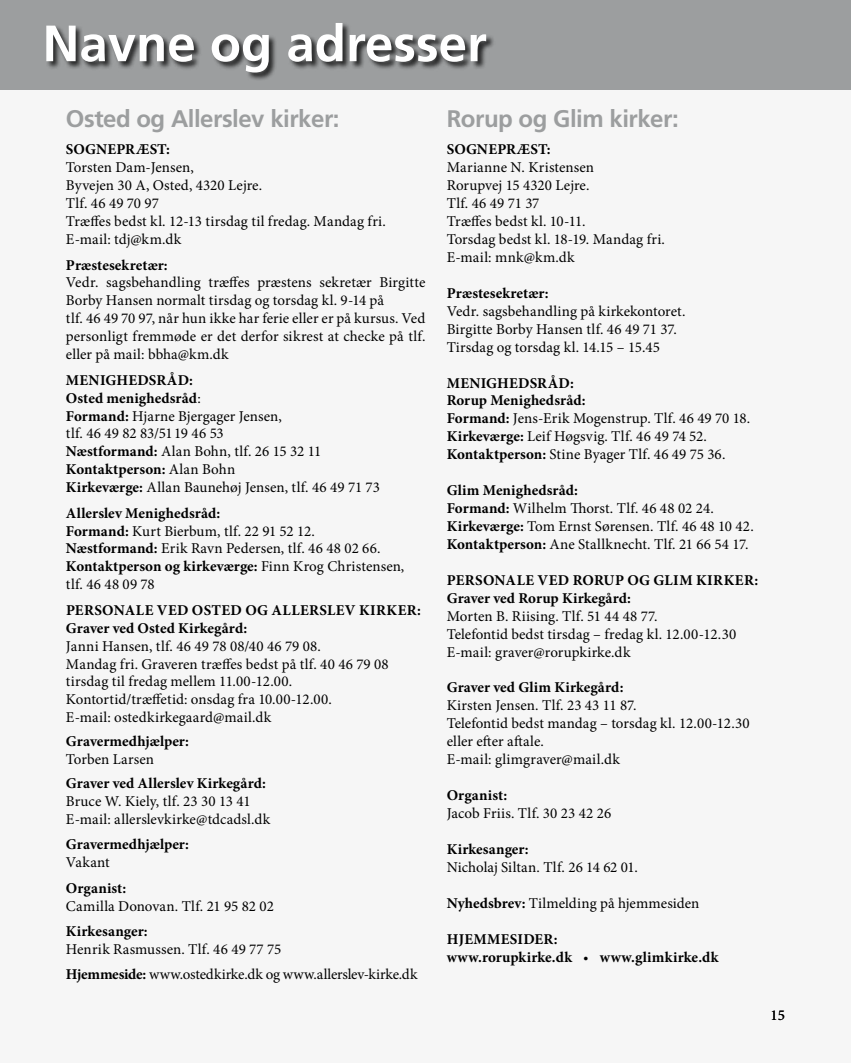
<style>
.page{position:relative;width:851px;height:1063px;background:#fff}
.page>*{position:absolute;margin:0;border:0;box-sizing:border-box;transform-origin:0 0}
.t1{font:700 51px "Frutiger LT Std";color:#fff}
.t2{font:700 24px "Frutiger LT Std";letter-spacing:-.02em;color:#9c9e9f}
.t3{font:15px/17.9px "Minion Pro";letter-spacing:.005em;color:#000}
.t4{font:700 15px/18px "Minion Pro";letter-spacing:.005em;color:#000}
.s1{font-weight:700}
.s2{font-family:"Frutiger LT Std";font-weight:900}
</style>
<div class="page">
<div style="left:0;top:57px;width:850px;height:1006px;background:#f6f6f6"></div>
<div style="left:0;top:0;width:850px;height:89px;background:#9c9e9f"></div>
<div style="left:46px;top:23px;width:449px;height:58px;background:#000;opacity:.75"></div>
<h1 class="t1" style="left:43px;top:14px;width:446px">Navne og adresser</h1>
<h2 class="t2" style="left:66px;top:105px;width:275px">Osted og Allerslev kirker:</h2>
<p class="t4" style="left:66px;top:141px;width:105px">SOGNEPRÆST:</p>
<p class="t3" style="left:66px;top:159px;width:321px">Torsten Dam-Jensen,<br>Byvejen 30 A, Osted, 4320 Lejre.<br>Tlf. 46 49 70 97<br>Træffes bedst kl. 12-13 tirsdag til fredag. Mandag fri.<br>E-mail: tdj@km.dk</p>
<p class="t4" style="left:66px;top:256px;width:103px">Præstesekretær:</p>
<p class="t3" style="left:66px;top:274px;width:361px">Vedr. sagsbehandling træffes præstens sekretær Birgitte Borby Hansen normalt tirsdag og torsdag kl. 9-14 på<br>tlf. 46 49 70 97, når hun ikke har ferie eller er på kursus. Ved personligt fremmøde er det derfor sikrest at checke på tlf. eller på mail: bbha@km.dk</p>
<p class="t3" style="left:66px;top:371px;width:315px"><span class="s1">MENIGHEDSRÅD:<br>Osted menighedsråd</span>:<br><span class="s1">Formand:</span> Hjarne Bjergager Jensen,<br>tlf. 46 49 82 83/51 19 46 53<br><span class="s1">Næstformand:</span> Alan Bohn, tlf. 26 15 32 11<br><span class="s1">Kontaktperson:</span> Alan Bohn<br><span class="s1">Kirkeværge:</span> Allan Baunehøj Jensen, tlf. 46 49 71 73</p>
<p class="t3" style="left:66px;top:504px;width:340px"><span class="s1">Allerslev Menighedsråd:<br>Formand:</span> Kurt Bierbum, tlf. 22 91 52 12.<br><span class="s1">Næstformand:</span> Erik Ravn Pedersen, tlf. 46 48 02 66.<br><span class="s1">Kontaktperson og kirkeværge:</span> Finn Krog Christensen, tlf. 46 48 09 78</p>
<p class="t4" style="left:66px;top:601px;width:356px">PERSONALE VED OSTED OG ALLERSLEV KIRKER:<br>Graver ved Osted Kirkegård:</p>
<p class="t3" style="left:66px;top:637px;width:324px">Janni Hansen, tlf. 46 49 78 08/40 46 79 08.<br>Mandag fri. Graveren træffes bedst på tlf. 40 46 79 08 tirsdag til fredag mellem 11.00-12.00.<br>Kontortid/træffetid: onsdag fra 10.00-12.00.<br>E-mail: ostedkirkegaard@mail.dk</p>
<p class="t4" style="left:66px;top:732px;width:124px">Gravermedhjælper:</p>
<p class="t3" style="left:66px;top:751px;width:90px">Torben Larsen</p>
<p class="t4" style="left:66px;top:774px;width:201px">Graver ved Allerslev Kirkegård:</p>
<p class="t3" style="left:66px;top:792px;width:206px">Bruce W. Kiely, tlf. 23 30 13 41<br>E-mail: allerslevkirke@tdcadsl.dk</p>
<p class="t4" style="left:66px;top:835px;width:124px">Gravermedhjælper:</p>
<p class="t3" style="left:66px;top:854px;width:45px">Vakant</p>
<p class="t4" style="left:66px;top:879px;width:62px">Organist:</p>
<p class="t3" style="left:66px;top:897px;width:209px">Camilla Donovan. Tlf. 21 95 82 02</p>
<p class="t4" style="left:66px;top:922px;width:83px">Kirkesanger:</p>
<p class="t3" style="left:66px;top:937px;width:353px;line-height:25.5px">Henrik Rasmussen. Tlf. 46 49 77 75<br><span class="s1">Hjemmeside:</span> www.ostedkirke.dk og www.allerslev-kirke.dk</p>
<h2 class="t2" style="left:446px;top:105px;width:233px">Rorup og Glim kirker:</h2>
<p class="t4" style="left:446px;top:141px;width:105px">SOGNEPRÆST:</p>
<p class="t3" style="left:446px;top:159px;width:220px">Marianne N. Kristensen<br>Rorupvej 15 4320 Lejre.<br>Tlf. 46 49 71 37<br>Træffes bedst kl. 10-11.<br>Torsdag bedst kl. 18-19. Mandag fri.<br>E-mail: mnk@km.dk</p>
<p class="t4" style="left:446px;top:284px;width:103px">Præstesekretær:</p>
<p class="t3" style="left:446px;top:302px;width:240px">Vedr. sagsbehandling på kirkekontoret.<br>Birgitte Borby Hansen tlf. 46 49 71 37.<br>Tirsdag og torsdag kl. 14.15 – 15.45</p>
<p class="t3" style="left:446px;top:374px;width:305px"><span class="s1">MENIGHEDSRÅD:<br>Rorup Menighedsråd:<br>Formand:</span> Jens-Erik Mogenstrup. Tlf. 46 49 70 18.<br><span class="s1">Kirkeværge:</span> Leif Høgsvig. Tlf. 46 49 74 52.<br><span class="s1">Kontaktperson:</span> Stine Byager Tlf. 46 49 75 36.</p>
<p class="t3" style="left:446px;top:481px;width:308px"><span class="s1">Glim Menighedsråd:<br>Formand:</span> Wilhelm Thorst. Tlf. 46 48 02 24.<br><span class="s1">Kirkeværge:</span> Tom Ernst Sørensen. Tlf. 46 48 10 42.<br><span class="s1">Kontaktperson:</span> Ane Stallknecht. Tlf. 21 66 54 17.</p>
<p class="t4" style="left:446px;top:571px;width:313px">PERSONALE VED RORUP OG GLIM KIRKER:<br>Graver ved Rorup Kirkegård:</p>
<p class="t3" style="left:446px;top:607px;width:291px">Morten B. Riising. Tlf. 51 44 48 77.<br>Telefontid bedst tirsdag – fredag kl. 12.00-12.30<br>E-mail: graver@rorupkirke.dk</p>
<p class="t4" style="left:446px;top:678px;width:178px">Graver ved Glim Kirkegård:</p>
<p class="t3" style="left:446px;top:697px;width:304px">Kirsten Jensen. Tlf. 23 43 11 87.<br>Telefontid bedst mandag – torsdag kl. 12.00-12.30 eller efter aftale.<br>E-mail: glimgraver@mail.dk</p>
<p class="t4" style="left:446px;top:786px;width:62px">Organist:</p>
<p class="t3" style="left:446px;top:804px;width:166px">Jacob Friis. Tlf. 30 23 42 26</p>
<p class="t4" style="left:446px;top:840px;width:83px">Kirkesanger:</p>
<p class="t3" style="left:446px;top:858px;width:192px">Nicholaj Siltan. Tlf. 26 14 62 01.</p>
<p class="t3" style="left:446px;top:894px;width:254px"><span class="s1">Nyhedsbrev:</span> Tilmelding på hjemmesiden</p>
<p class="t4" style="left:446px;top:930px;width:273px">HJEMMESIDER:<br>www.rorupkirke.dk <span class="s2">·</span> www.glimkirke.dk</p>
<p class="t3" style="left:770px;top:1007px;width:16px">15</p>
</div>
